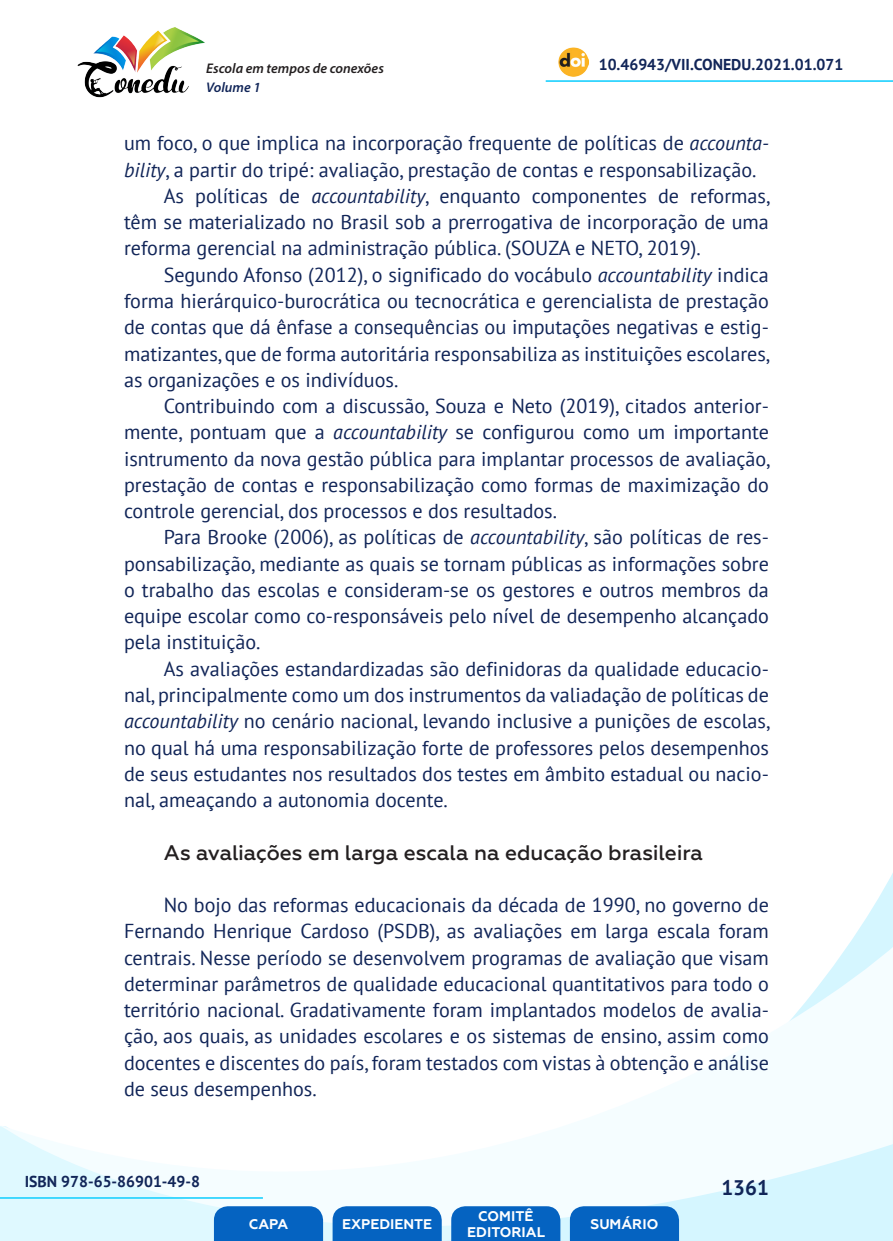
<style>
.page{position:relative;width:893px;height:1241px;background:#fff}
.page>*{position:absolute;margin:0;border:0;box-sizing:border-box;transform-origin:0 0}
._10_SUBTÍTULO_2{font:500 21px "Geometria";letter-spacing:-.005em;color:#231f20}
.t1{font:700 21px "PT Sans";color:#112558}
._8_CORPO{font:20.12px/26.2px "PT Sans";color:#112558;text-align:justify}
.t2{font:700 15.75px "PT Sans";color:#112558}
.t3{font:700 14px/16.8px "Geometria";color:#fff;text-align:center}
.t4{font:italic 600 14px "Myriad Pro";color:#231f20}
.t5{font:italic 600 14px "Myriad Pro";color:#112558}
.s1{font-style:italic}
</style>
<div class="page">
<svg style="left:848px;top:873px;width:45px;height:73px"></svg>
<svg style="left:0;top:946px;width:893px;height:294px"></svg>
<hr style="left:0;top:1196px;width:263px;height:2px;background:#2dd4fe">
<hr style="left:546px;top:80px;width:347px;height:2px;background:#2dd4fe">
<img style="left:559px;top:47px;width:30px;height:30px">
<img style="left:77px;top:27px;width:128px;height:71px">
<svg style="left:214px;top:1205px;width:109px;height:35px;background:#126bc4"></svg>
<svg style="left:333px;top:1205px;width:109px;height:35px;background:#126bc4"></svg>
<svg style="left:451px;top:1205px;width:109px;height:35px;background:#126bc4"></svg>
<svg style="left:570px;top:1205px;width:109px;height:35px;background:#116bc4"></svg>
<p class="t4" style="left:206px;top:59px;width:179px">Escola em tempos de conexões</p>
<p class="t2" style="left:599px;top:54px;width:246px">10.46943/VII.CONEDU.2021.01.071</p>
<p class="t5" style="left:206px;top:78px;width:56px">Volume 1</p>
<p class="_8_CORPO" style="left:124px;top:130px;width:646px">um foco, o que implica na incorporação frequente de políticas de <span class="s1">accounta&shy;bility</span>, a partir do tripé: avaliação, prestação de contas e responsabilização.</p>
<p class="_8_CORPO" style="left:124px;top:182px;width:648px;text-indent:40px">As políticas de <span class="s1">accountability</span>, enquanto componentes de reformas, têm se materializado no Brasil sob a prerrogativa de incorporação de uma reforma gerencial na administração pública. (SOUZA e NETO, 2019).</p>
<p class="_8_CORPO" style="left:124px;top:261px;width:648px;text-indent:40px">Segundo Afonso (2012), o significado do vocábulo <span class="s1">accountability</span> indica forma hierárquico-burocrática ou tecnocrática e gerencialista de prestação de contas que dá ênfase a consequências ou imputações negativas e estig&shy;matizantes, que de forma autoritária responsabiliza as instituições escolares, as organizações e os indivíduos.</p>
<p class="_8_CORPO" style="left:124px;top:392px;width:648px;text-indent:40px">Contribuindo com a discussão, Souza e Neto (2019), citados anterior&shy;mente, pontuam que a <span class="s1">accountability</span> se configurou como um importante isntrumento da nova gestão pública para implantar processos de avaliação, prestação de contas e responsabilização como formas de maximização do controle gerencial, dos processos e dos resultados.</p>
<p class="_8_CORPO" style="left:124px;top:523px;width:646px;text-indent:40px">Para Brooke (2006), as políticas de <span class="s1">accountability</span>, são políticas de res&shy;ponsabilização, mediante as quais se tornam públicas as informações sobre o trabalho das escolas e consideram-se os gestores e outros membros da equipe escolar como co-responsáveis pelo nível de desempenho alcançado pela instituição.</p>
<p class="_8_CORPO" style="left:124px;top:655px;width:648px;text-indent:40px">As avaliações estandardizadas são definidoras da qualidade educacio&shy;nal, principalmente como um dos instrumentos da valiadação de políticas de <span class="s1">accountability</span> no cenário nacional, levando inclusive a punições de escolas, no qual há uma responsabilização forte de professores pelos desempenhos de seus estudantes nos resultados dos testes em âmbito estadual ou nacio&shy;nal, ameaçando a autonomia docente.</p>
<p class="_10_SUBTÍTULO_2" style="left:164px;top:839px;width:541px">As avaliações em larga escala na educação brasileira</p>
<p class="_8_CORPO" style="left:124px;top:891px;width:646px;text-indent:40px">No bojo das reformas educacionais da década de 1990, no governo de Fernando Henrique Cardoso (PSDB), as avaliações em larga escala foram centrais. Nesse período se desenvolvem programas de avaliação que visam determinar parâmetros de qualidade educacional quantitativos para todo o território nacional. Gradativamente foram implantados modelos de avalia&shy;ção, aos quais, as unidades escolares e os sistemas de ensino, assim como docentes e discentes do país, foram testados com vistas à obtenção e análise de seus desempenhos.</p>
<p class="t2" style="left:25px;top:1170px;width:177px">ISBN 978-65-86901-49-8</p>
<p class="t3" style="left:249px;top:1215px;width:41px">CAPA</p>
<p class="t3" style="left:342px;top:1215px;width:92px">EXPEDIENTE</p>
<p class="t3" style="left:467px;top:1207px;width:79px">COMITÊ<br>EDITORIAL</p>
<p class="t3" style="left:590px;top:1215px;width:69px">SUMÁRIO</p>
<p class="t1" style="left:721px;top:1173px;width:49px">1361</p>
</div>
